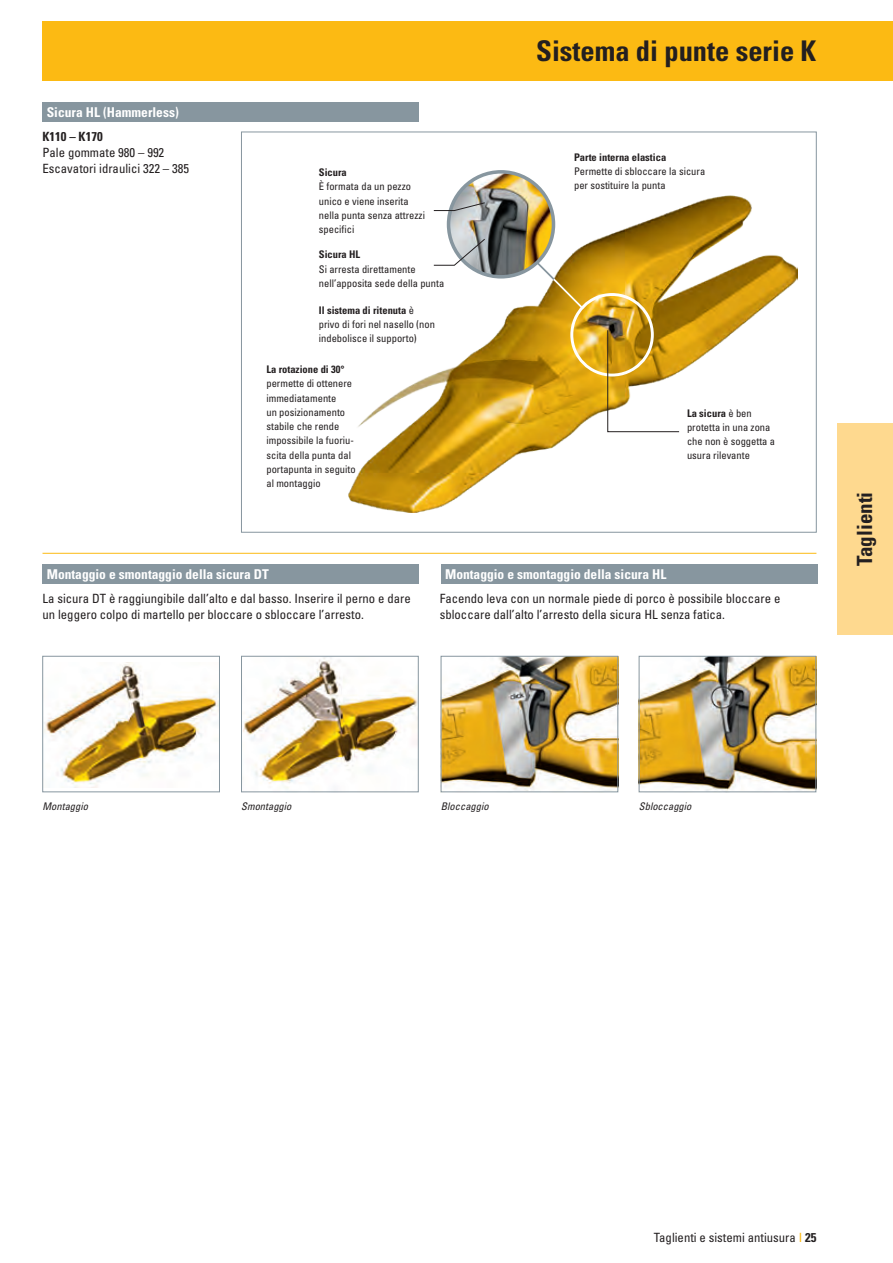
<style>
.page{position:relative;width:893px;height:1263px;background:#fff}
.page>*{position:absolute;margin:0;border:0;box-sizing:border-box;transform-origin:0 0}
.t1{font:700 condensed 28.5px "Univers LT Std";color:#231f20}
.t2{font:700 condensed 21px "Univers LT Std";color:#231f20}
.t3{font:700 condensed 13.5px "Univers LT Std";color:#fff}
.t4{font:condensed 12.75px/15.8px "Univers LT Std";color:#231f20}
.t5{font:700 condensed 12.75px "Univers LT Std";color:#231f20}
.t6{font:condensed 10.5px/14.2px "Univers LT Std";color:#231f20}
.t7{font:700 condensed 10.5px "Univers LT Std";color:#231f20}
.t8{font:italic condensed 10.5px "Univers LT Std";color:#231f20}
.s1{font-weight:700}
.s2{color:#fcba13}
</style>
<div class="page">
<div style="left:43px;top:21px;width:850px;height:60px;background:#fcba13"></div>
<div style="left:838px;top:423px;width:55px;height:211px;background:#fed98f"></div>
<img style="left:349px;top:196px;width:448px;height:316px">
<div style="left:570px;top:293px;width:84px;height:83px;border:3px solid #fff;border-radius:50%"></div>
<svg style="left:535px;top:261px;width:50px;height:50px"></svg>
<svg style="left:607px;top:330px;width:72px;height:102px"></svg>
<img style="left:443px;top:658px;width:173px;height:132px">
<div style="left:441px;top:656px;width:177px;height:136px;border:1px solid #87969f"></div>
<img style="left:641px;top:658px;width:173px;height:132px">
<div style="left:639px;top:656px;width:177px;height:136px;border:1px solid #87969f"></div>
<img style="left:45px;top:662px;width:173px;height:125px">
<div style="left:43px;top:656px;width:177px;height:136px;border:1px solid #87969f"></div>
<hr style="left:43px;top:553px;width:773px;height:1px;background:#fcba13">
<img style="left:243px;top:658px;width:173px;height:131px">
<div style="left:241px;top:656px;width:177px;height:136px;border:1px solid #87969f"></div>
<img style="left:449px;top:172px;width:104px;height:105px">
<div style="left:447px;top:170px;width:108px;height:109px;border:4px solid #87969f;border-radius:50%"></div>
<svg style="left:433px;top:239px;width:52px;height:27px"></svg>
<svg style="left:433px;top:202px;width:52px;height:9px"></svg>
<div style="left:43px;top:564px;width:376px;height:19px;background:#87969f"></div>
<div style="left:43px;top:102px;width:376px;height:19px;background:#87969f"></div>
<div style="left:441px;top:564px;width:376px;height:19px;background:#87969f"></div>
<p class="t3" style="left:47px;top:103px;width:133px">Sicura HL (Hammerless)</p>
<p class="t5" style="left:43px;top:129px;width:62px">K110 – K170</p>
<p class="t4" style="left:43px;top:144px;width:148px">Pale gommate 980 – 992<br>Escavatori idraulici 322 – 385</p>
<p class="t7" style="left:319px;top:166px;width:30px">Sicura</p>
<p class="t6" style="left:319px;top:179px;width:108px">È formata da un pezzo unico e viene inserita nella punta senza attrezzi specifici</p>
<p class="t7" style="left:319px;top:248px;width:43px">Sicura HL</p>
<p class="t6" style="left:319px;top:262px;width:127px">Si arresta direttamente nell’apposita sede della punta</p>
<p class="t6" style="left:319px;top:303px;width:118px"><span class="s1">Il sistema di ritenuta</span> è privo di fori nel nasello (non indebolisce il supporto)</p>
<p class="t7" style="left:266px;top:363px;width:80px">La rotazione di 30°</p>
<p class="t6" style="left:266px;top:376px;width:91px">permette di ottenere immediatamente<br>un posizionamento stabile che rende impossibile la fuoriu&shy;scita della punta dal portapunta in seguito al montaggio</p>
<h1 class="t1" style="left:536px;top:34px;width:282px">Sistema di punte serie K</h1>
<p class="t7" style="left:574px;top:150px;width:94px">Parte interna elastica</p>
<p class="t6" style="left:574px;top:164px;width:133px">Permette di sbloccare la sicura per sostituire la punta</p>
<p class="t6" style="left:687px;top:406px;width:90px"><span class="s1">La sicura</span> è ben protetta in una zona che non è soggetta a usura rilevante</p>
<p class="t3" style="left:47px;top:566px;width:223px">Montaggio e smontaggio della sicura DT</p>
<p class="t4" style="left:43px;top:591px;width:370px">La sicura DT è raggiungibile dall’alto e dal basso. Inserire il perno e dare un leggero colpo di martello per bloccare o sbloccare l’arresto.</p>
<p class="t3" style="left:445px;top:566px;width:223px">Montaggio e smontaggio della sicura HL</p>
<p class="t4" style="left:440px;top:591px;width:342px">Facendo leva con un normale piede di porco è possibile bloccare e sbloccare dall’alto l’arresto della sicura HL senza fatica.</p>
<h2 class="t2" style="left:852px;top:566px;width:76px;rotate:-90deg">Taglienti</h2>
<p class="t8" style="left:43px;top:800px;width:47px">Montaggio</p>
<p class="t8" style="left:241px;top:800px;width:52px">Smontaggio</p>
<p class="t8" style="left:441px;top:800px;width:49px">Bloccaggio</p>
<p class="t8" style="left:639px;top:800px;width:54px">Sbloccaggio</p>
<p class="t4" style="left:654px;top:1230px;width:164px">Taglienti e sistemi antiusura <span class="s2">I</span> <span class="s1">25</span></p>
</div>
